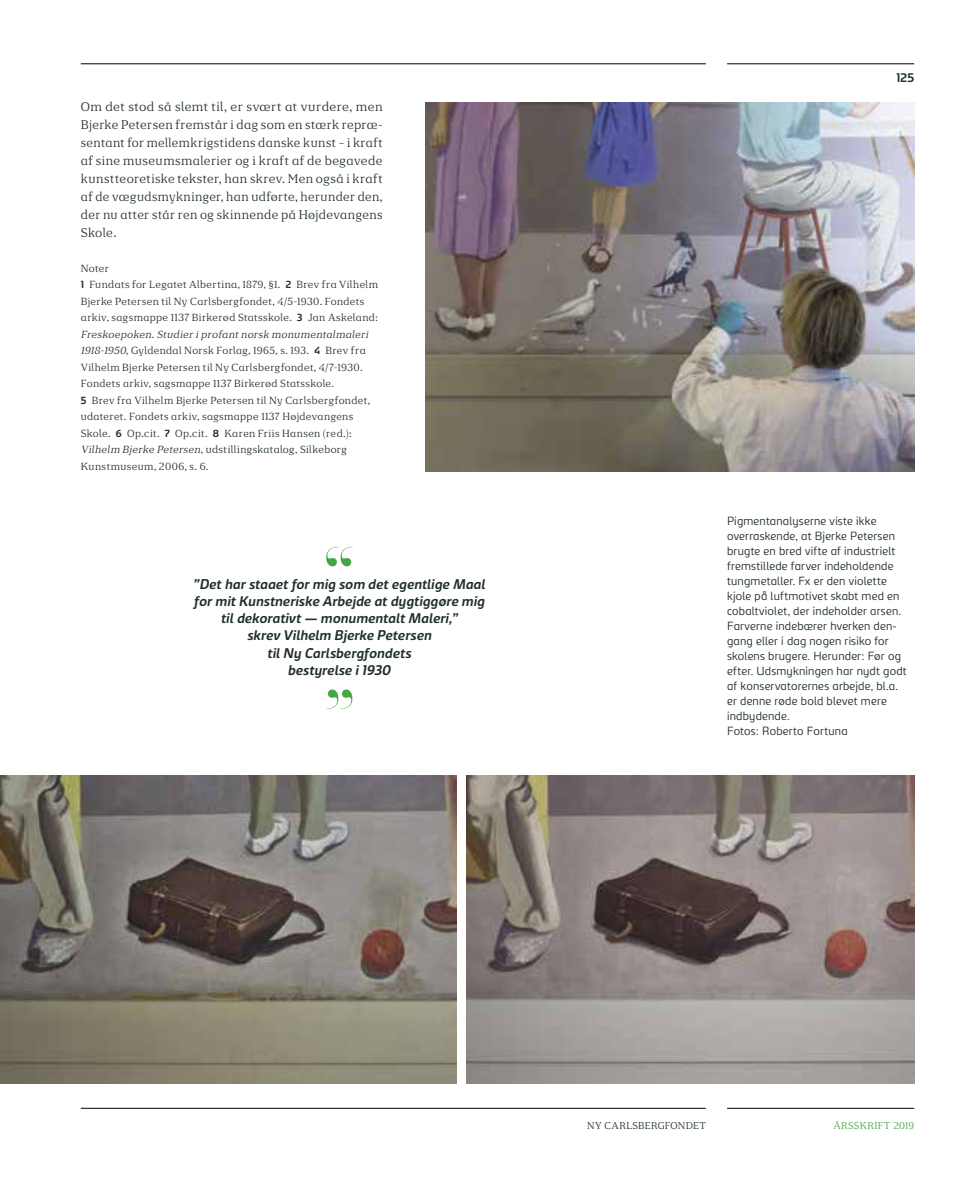
<style>
.page{position:relative;width:978px;height:1191px;background:#fff}
.page>*{position:absolute;margin:0;border:0;box-sizing:border-box;transform-origin:0 0}
.t1{font:italic 700 13.5px/17.1px "Carlsberg Sans";letter-spacing:.02em;color:#203025;text-align:center}
.t2{font:12px/18px "Carlsberg Serif B Regular May 14";letter-spacing:.02em;color:#203025;text-align:justify}
.t3{font:700 12px "Carlsberg Sans";color:#203025}
.t4{font:300 11.4px/15px "Carlsberg Sans";letter-spacing:.015em;color:#203025}
.t5{font:9.9px/16.5px "Carlsberg Serif B Regular May 14";letter-spacing:.03em;color:#203025}
.t6{font:9.45px "Carlsberg Serif B Regular May 14";letter-spacing:.02em;color:#203025}
.t7{font:9.45px "Carlsberg Serif B Regular May 14";letter-spacing:.025em;color:#44a544}
.s1{font-family:"Carlsberg Sans";font-weight:700}
.s2{font-style:italic}
</style>
<div class="page">
<hr style="left:81px;top:1108px;width:625px;height:1px;background:#000">
<hr style="left:81px;top:64px;width:625px;height:1px;background:#000">
<hr style="left:727px;top:1108px;width:187px;height:1px;background:#000">
<hr style="left:727px;top:64px;width:187px;height:1px;background:#000">
<img style="left:425px;top:102px;width:489px;height:369px">
<img style="left:1px;top:775px;width:456px;height:308px">
<img style="left:466px;top:775px;width:449px;height:308px">
<svg style="left:326px;top:547px;width:27px;height:19px"></svg>
<svg style="left:327px;top:689px;width:25px;height:20px"></svg>
<p class="t2" style="left:81px;top:97px;width:303px">Om det stod så slemt til, er svært at vurdere, men Bjerke Petersen fremstår i dag som en stærk repræ&shy;sentant for mellemkrigstidens danske kunst – i kraft af sine museumsmalerier og i kraft af de begavede kunstteoretiske tekster, han skrev. Men også i kraft af de vægudsmykninger, han udførte, herunder den, der nu atter står ren og skinnende på Højdevangens Skole.</p>
<p class="t5" style="left:81px;top:259px;width:299px">Noter<br><span class="s1">1</span> Fundats for Legatet Albertina, 1879, §1. <span class="s1">2</span> Brev fra Vilhelm Bjerke Petersen til Ny Carlsbergfondet, 4/5-1930. Fondets arkiv, sagsmappe 1137 Birkerød Statsskole. <span class="s1">3</span> Jan Askeland:<br><span class="s2">Freskoepoken.Studier iprofant norsk monumentalmaleri 1918-1950</span>, Gyldendal Norsk Forlag, 1965, s. 193. <span class="s1">4</span> Brev fra Vilhelm Bjerke Petersen til Ny Carlsbergfondet, 4/7-1930.<br>Fondets arkiv, sagsmappe 1137 Birkerød Statsskole.<br><span class="s1">5</span> Brev fra Vilhelm Bjerke Petersen til Ny Carlsbergfondet, udateret. Fondets arkiv, sagsmappe 1137 Højdevangens Skole. <span class="s1">6</span> Op.cit. <span class="s1">7</span> Op.cit. <span class="s1">8</span> Karen Friis Hansen (red.):<br><span class="s2">Vilhelm Bjerke Petersen</span>, udstillingskatalog, Silkeborg Kunstmuseum, 2006, s. 6.</p>
<h1 class="t1" style="left:194px;top:575px;width:293px">”Det har staaet for mig som det egentlige Maal for mit Kunstneriske Arbejde at dygtiggøre mig til dekorativt — monumentalt Maleri,”<br>skrev Vilhelm Bjerke Petersen<br>til Ny Carlsbergfondets<br>bestyrelse i 1930</h1>
<p class="t3" style="left:896px;top:70px;width:19px">125</p>
<p class="t4" style="left:727px;top:513px;width:181px">Pigmentanalyserne viste ikke overraskende, at Bjerke Petersen brugte en bred vifte af industrielt fremstillede farver indeholdende tungmetaller. Fx er den violette kjole på luftmotivet skabt med en cobaltviolet, der indeholder arsen.<br>Farverne indebærer hverken den&shy;gang eller i dag nogen risiko for skolens brugere. Herunder: Før og efter. Udsmykningen har nydt godt af konservatorernes arbejde, bl.a. er denne røde bold blevet mere indbydende.<br>Fotos: Roberto Fortuna</p>
<p class="t6" style="left:587px;top:1120px;width:120px">NY CARLSBERGFONDET</p>
<p class="t7" style="left:833px;top:1120px;width:82px">ÅRSSKRIFT 2019</p>
</div>
